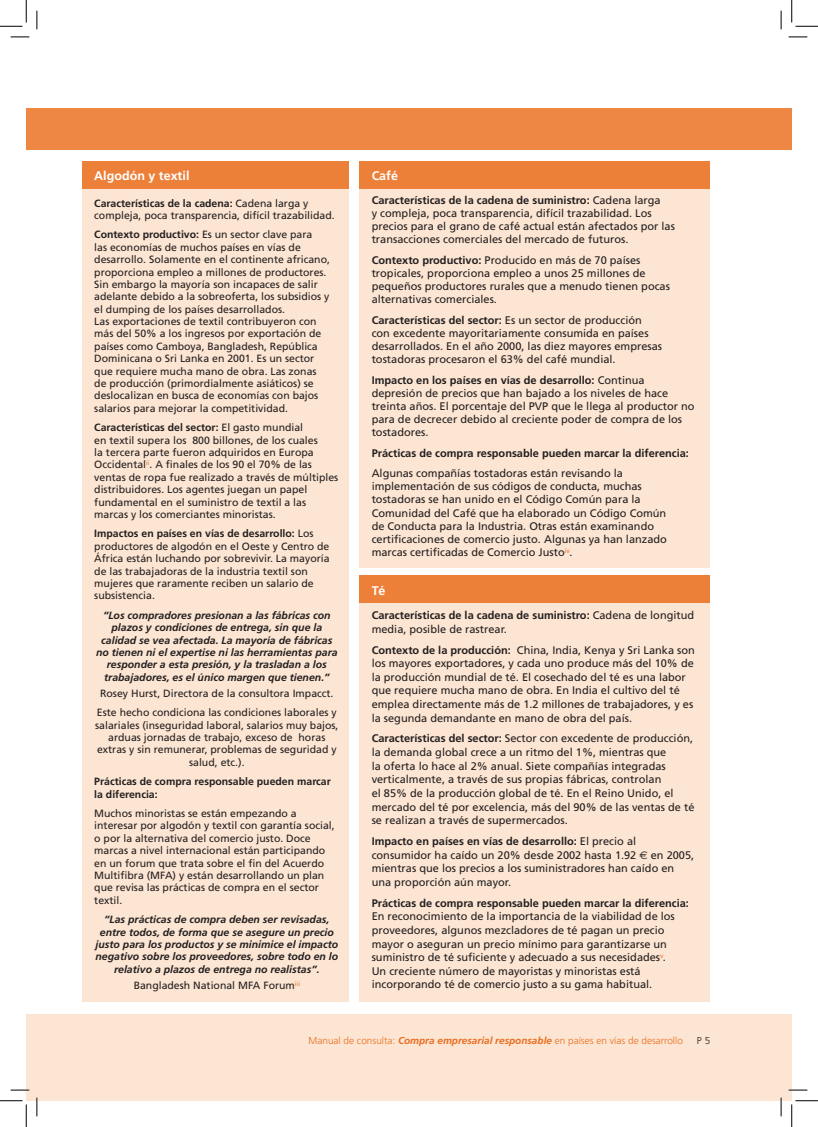
<style>
.page{position:relative;width:818px;height:1127px;background:#fff}
.page>*{position:absolute;margin:0;border:0;box-sizing:border-box;transform-origin:0 0}
.t1{font:700 12.5px "Frutiger";color:#fff}
.t2{font:11px/13.6px "Frutiger";color:#231f20}
.t3{font:700 11px "Frutiger";color:#231f20}
.t4{font:10.5px/12.4px "Frutiger";color:#231f20}
.t5{font:italic 700 10.5px/12.4px "Frutiger";color:#231f20;text-align:center}
.t6{font:700 10.5px/12.4px "Frutiger";color:#231f20}
.t7{font:300 10px "Frutiger";color:#ea6d1f}
.t8{font:300 10px "Frutiger";color:#231f20}
.s1{font-weight:700}
.s2{font-family:"Euro Sans"}
.s3{font-weight:700;font-style:italic}
</style>
<div class="page">
<div style="left:26px;top:1013px;width:11px;height:87px;background:#fce5d2"></div>
<div style="left:37px;top:1013px;width:755px;height:87px;background:#fce5d2"></div>
<div style="left:359px;top:575px;width:351px;height:426px;background:#fce5d2"></div>
<div style="left:26px;top:108px;width:766px;height:42px;background:#ee8743"></div>
<div style="left:359px;top:161px;width:351px;height:406px;background:#fce5d2"></div>
<div style="left:82px;top:161px;width:267px;height:840px;background:#fce5d2"></div>
<div style="left:82px;top:161px;width:267px;height:27px;background:#ed8039"></div>
<div style="left:359px;top:161px;width:351px;height:27px;background:#ed8039"></div>
<div style="left:359px;top:575px;width:351px;height:28px;background:#ed8039"></div>
<svg style="left:11px;top:36px;width:18px;height:2px"></svg>
<svg style="left:788px;top:36px;width:19px;height:2px"></svg>
<svg style="left:11px;top:1089px;width:18px;height:1px"></svg>
<svg style="left:788px;top:1089px;width:19px;height:1px"></svg>
<svg style="left:36px;top:11px;width:2px;height:18px"></svg>
<svg style="left:36px;top:1097px;width:2px;height:18px"></svg>
<svg style="left:780px;top:11px;width:2px;height:18px"></svg>
<svg style="left:780px;top:1097px;width:2px;height:18px"></svg>
<svg style="left:0;top:0;width:27px;height:27px"></svg>
<svg style="left:0;top:1100px;width:27px;height:26px"></svg>
<svg style="left:791px;top:0;width:27px;height:27px"></svg>
<svg style="left:791px;top:1100px;width:27px;height:26px"></svg>
<p class="t1" style="left:94px;top:168px;width:97px">Algodón y textil</p>
<p class="t4" style="left:94px;top:197px;width:242px"><span class="s1">Características de la cadena:</span> Cadena larga y compleja, poca transparencia, difícil trazabilidad.</p>
<p class="t4" style="left:94px;top:228px;width:237px"><span class="s1">Contexto productivo:</span> Es un sector clave para<br>las economías de muchos países en vías de desarrollo. Solamente en el continente africano, proporciona empleo a millones de productores.<br>Sin embargo la mayoría son incapaces de salir adelante debido a la sobreoferta, los subsidios y el dumping de los países desarrollados.<br>Las exportaciones de textil contribuyeron con más del 50% a los ingresos por exportación de países como Camboya, Bangladesh, República Dominicana o Sri Lanka en 2001. Es un sector que requiere mucha mano de obra. Las zonas de producción (primordialmente asiáticos) se deslocalizan en busca de economías con bajos salarios para mejorar la competitividad.</p>
<p class="t4" style="left:94px;top:421px;width:245px"><span class="s1">Características del sector:</span> El gasto mundial<br>en textil supera los 800 billones, de los cuales<br>la tercera parte fueron adquiridos en Europa Occidental<sup>ii</sup>. A finales de los 90 el 70% de las ventas de ropa fue realizado a través de múltiples distribuidores. Los agentes juegan un papel fundamental en el suministro de textil a las marcas y los comerciantes minoristas.</p>
<p class="t4" style="left:94px;top:527px;width:237px"><span class="s1">Impactos en países en vías de desarrollo:</span> Los productores de algodón en el Oeste y Centro de África están luchando por sobrevivir. La mayoría de las trabajadoras de la industria textil son mujeres que raramente reciben un salario de subsistencia.</p>
<p class="t5" style="left:96px;top:609px;width:243px">“Los compradores presionan a las fábricas con plazos y condiciones de entrega, sin que la calidad se vea afectada. La mayoría de fábricas no tienen ni el expertise ni las herramientas para responder a esta presión, y la trasladan a los trabajadores, es el único margen que tienen.”</p>
<p class="t4" style="left:97px;top:683px;width:241px;line-height:19.5px;text-align:center">Rosey Hurst, Directora de la consultora Impacct.<br>Este hecho condiciona las condiciones laborales y</p>
<p class="t4" style="left:95px;top:718px;width:245px;text-align:center">salariales (inseguridad laboral, salarios muy bajos, arduas jornadas de trabajo, exceso de horas extras y sin remunerar, problemas de seguridad y salud, etc.).</p>
<p class="t6" style="left:94px;top:775px;width:238px">Prácticas de compra responsable pueden marcar la diferencia:</p>
<p class="t4" style="left:94px;top:807px;width:242px">Muchos minoristas se están empezando a interesar por algodón y textil con garantía social, o por la alternativa del comercio justo. Doce marcas a nivel internacional están participando en un forum que trata sobre el fin del Acuerdo Multifibra (MFA) y están desarrollando un plan que revisa las prácticas de compra en el sector textil.</p>
<p class="t5" style="left:95px;top:913px;width:244px">“Las prácticas de compra deben ser revisadas, entre todos, de forma que se asegure un precio justo para los productos y se minimice el impacto negativo sobre los proveedores, sobre todo en lo relativo a plazos de entrega no realistas”.</p>
<p class="t4" style="left:134px;top:978px;width:168px">Bangladesh National MFA Forum<sup>iii</sup></p>
<p class="t1" style="left:372px;top:168px;width:28px">Café</p>
<p class="t2" style="left:372px;top:193px;width:305px;line-height:13.2px"><span class="s1">Características de la cadena de suministro:</span> Cadena larga<br>y compleja, poca transparencia, difícil trazabilidad. Los precios para el grano de café actual están afectados por las transacciones comerciales del mercado de futuros.</p>
<p class="t2" style="left:372px;top:253px;width:300px;line-height:13.2px"><span class="s1">Contexto productivo:</span> Producido en más de 70 países tropicales, proporciona empleo a unos 25 millones de pequeños productores rurales que a menudo tienen pocas alternativas comerciales.</p>
<p class="t2" style="left:372px;top:313px;width:292px;line-height:13.2px"><span class="s1">Características del sector:</span> Es un sector de producción con excedente mayoritariamente consumida en países desarrollados. En el año 2000, las diez mayores empresas tostadoras procesaron el 63% del café mundial.</p>
<p class="t2" style="left:372px;top:373px;width:324px;line-height:13.2px"><span class="s1">Impacto en los países en vías de desarrollo:</span> Continua depresión de precios que han bajado a los niveles de hace treinta años. El porcentaje del PVP que le llega al productor no para de decrecer debido al creciente poder de compra de los tostadores.</p>
<p class="t3" style="left:372px;top:446px;width:319px">Prácticas de compra responsable pueden marcar la diferencia:</p>
<p class="t2" style="left:372px;top:466px;width:297px;line-height:13.2px">Algunas compañías tostadoras están revisando la implementación de sus códigos de conducta, muchas tostadoras se han unido en el Código Común para la Comunidad del Café que ha elaborado un Código Común de Conducta para la Industria. Otras están examinando certificaciones de comercio justo. Algunas ya han lanzado marcas certificadas de Comercio Justo<sup>iv</sup>.</p>
<p class="t1" style="left:372px;top:583px;width:15px">Té</p>
<p class="t2" style="left:372px;top:608px;width:324px"><span class="s1">Características de la cadena de suministro:</span> Cadena de longitud media, posible de rastrear.</p>
<p class="t2" style="left:372px;top:642px;width:325px"><span class="s1">Contexto de la producción:</span> China, India, Kenya y Sri Lanka son los mayores exportadores, y cada uno produce más del 10% de la producción mundial de té. El cosechado del té es una labor que requiere mucha mano de obra. En India el cultivo del té emplea directamente más de 1.2 millones de trabajadores, y es la segunda demandante en mano de obra del país.</p>
<p class="t2" style="left:372px;top:731px;width:324px"><span class="s1">Características del sector:</span> Sector con excedente de producción, la demanda global crece a un ritmo del 1%, mientras que<br>la oferta lo hace al 2% anual. Siete compañías integradas verticalmente, a través de sus propias fábricas, controlan<br>el 85% de la producción global de té. En el Reino Unido, el mercado del té por excelencia, más del 90% de las ventas de té se realizan a través de supermercados.</p>
<p class="t2" style="left:372px;top:834px;width:324px"><span class="s1">Impacto en países en vías de desarrollo:</span> El precio al consumidor ha caído un 20% desde 2002 hasta 1.92 <span class="s2">E</span> en 2005, mientras que los precios a los suministradores han caído en una proporción aún mayor.</p>
<p class="t3" style="left:372px;top:896px;width:319px">Prácticas de compra responsable pueden marcar la diferencia:</p>
<p class="t2" style="left:372px;top:909px;width:305px">En reconocimiento de la importancia de la viabilidad de los proveedores, algunos mezcladores de té pagan un precio mayor o aseguran un precio mínimo para garantizarse un suministro de té suficiente y adecuado a sus necesidades<sup>v</sup>.<br>Un creciente número de mayoristas y minoristas está incorporando té de comercio justo a su gama habitual.</p>
<p class="t7" style="left:309px;top:1034px;width:376px">Manual de consulta: <span class="s3">Compra empresarial responsable</span> en países en vías de desarrollo</p>
<p class="t8" style="left:697px;top:1034px;width:15px">P 5</p>
</div>
